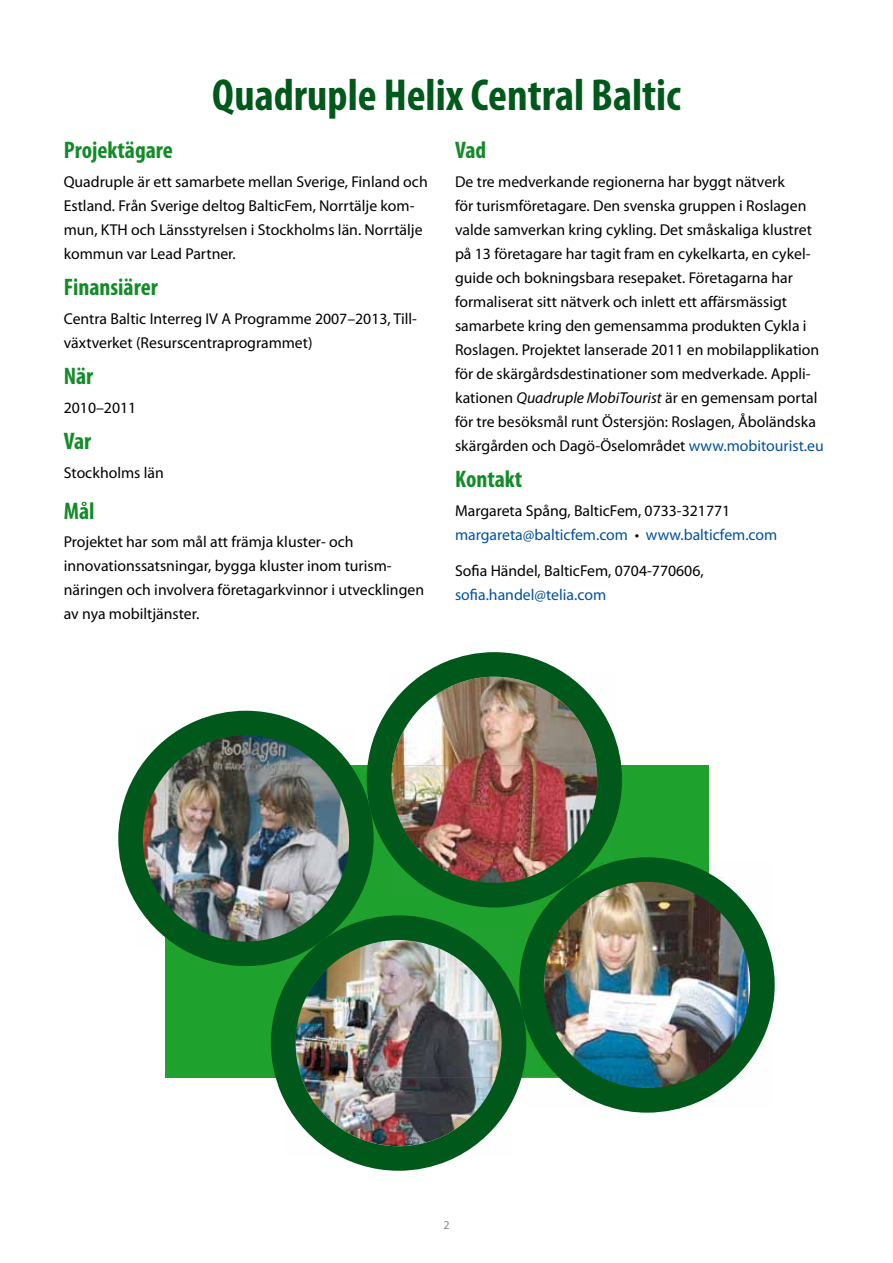
<style>
.page{position:relative;width:893px;height:1263px;background:#fff}
.page>*{position:absolute;margin:0;border:0;box-sizing:border-box;transform-origin:0 0}
.t1{font:700 condensed 45px "Myriad Pro";color:#00591b}
.t2{font:700 condensed 24px "Myriad Pro";color:#148b29}
.t3{font:15.75px/24px "Myriad Pro";color:#000}
.t4{font:15.75px/24px "Myriad Pro";color:#00519d}
.t5{font:12px "Myriad Pro";color:#87888a}
.s1{font-style:italic}
.s2{color:#00519d}
.s3{color:#000}
</style>
<div class="page">
<div style="left:165px;top:765px;width:544px;height:313px;background:#1fa12e"></div>
<img style="left:271px;top:915px;width:248px;height:256px">
<img style="left:374px;top:652px;width:248px;height:255px">
<img style="left:519px;top:857px;width:256px;height:256px">
<img style="left:118px;top:711px;width:256px;height:255px">
<h1 class="t1" style="left:212px;top:71px;width:470px">Quadruple Helix Central Baltic</h1>
<h2 class="t2" style="left:64px;top:137px;width:111px">Projektägare</h2>
<p class="t3" style="left:64px;top:170px;width:365px">Quadruple är ett samarbete mellan Sverige, Finland och Estland. Från Sverige deltog BalticFem, Norrtälje kom&shy;mun, KTH och Länsstyrelsen i Stockholms län. Norrtälje kommun var Lead Partner.</p>
<h2 class="t2" style="left:64px;top:274px;width:96px">Finansiärer</h2>
<p class="t3" style="left:64px;top:307px;width:355px">Centra Baltic Interreg IV A Programme 2007–2013, Till&shy;växtverket (Resurscentraprogrammet)</p>
<h2 class="t2" style="left:64px;top:363px;width:31px">När</h2>
<p class="t3" style="left:64px;top:396px;width:74px">2010–2011</p>
<h2 class="t2" style="left:64px;top:428px;width:29px">Var</h2>
<p class="t3" style="left:64px;top:461px;width:102px">Stockholms län</p>
<h2 class="t2" style="left:64px;top:498px;width:32px">Mål</h2>
<p class="t3" style="left:64px;top:530px;width:362px">Projektet har som mål att främja kluster- och innovationssatsningar, bygga kluster inom turism&shy;näringen och involvera företagarkvinnor i utvecklingen av nya mobiltjänster.</p>
<h2 class="t2" style="left:455px;top:137px;width:33px">Vad</h2>
<p class="t3" style="left:455px;top:170px;width:370px">De tre medverkande regionerna har byggt nätverk<br>för turismföretagare. Den svenska gruppen i Roslagen valde samverkan kring cykling. Det småskaliga klustret på 13 företagare har tagit fram en cykelkarta, en cykel&shy;guide och bokningsbara resepaket. Företagarna har formaliserat sitt nätverk och inlett ett affärsmässigt samarbete kring den gemensamma produkten Cykla i Roslagen. Projektet lanserade 2011 en mobilapplikation för de skärgårdsdestinationer som medverkade. Appli&shy;kationen <span class="s1">Quadruple MobiTourist</span> är en gemensam portal för tre besöksmål runt Östersjön: Roslagen, Åboländska skärgården och Dagö-Öselområdet <span class="s2">www.mobitourist.eu</span></p>
<h2 class="t2" style="left:455px;top:466px;width:69px">Kontakt</h2>
<p class="t4" style="left:455px;top:499px;width:324px"><span class="s3">Margareta Spång, BalticFem, 0733-321771 </span>margareta@balticfem.com <span class="s3">•</span> www.balticfem.com</p>
<p class="t3" style="left:455px;top:559px;width:250px">Sofia Händel, BalticFem, 0704-770606,</p>
<p class="t4" style="left:455px;top:583px;width:153px">sofia.handel@telia.com</p>
<p class="t5" style="left:443px;top:1218px;width:8px">2</p>
</div>
